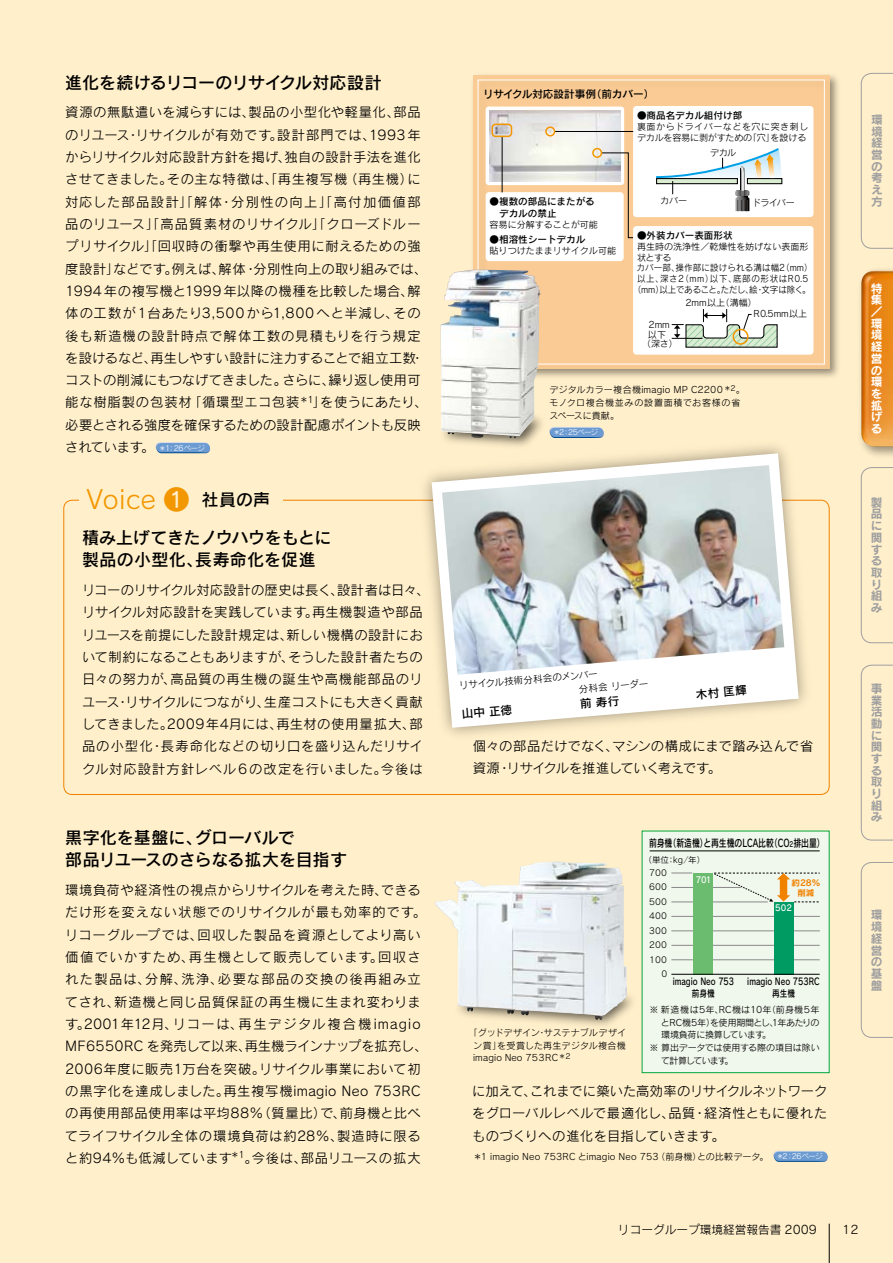
<style>
.page{position:relative;width:893px;height:1263px;background:#ffefca}
.page>*{position:absolute;margin:0;border:0;box-sizing:border-box;transform-origin:0 0}
.t1{font:25.5px "Rodin Pro M";letter-spacing:.03em;color:#f39700}
.t2{font:16.95px/22.4px "Rodin Pro DB";letter-spacing:-.01em;color:#000}
.t3{font:13.35px/22.4px "Rodin Pro M";letter-spacing:.03em;color:#000}
.t4{font:13.35px/22.4px "Rodin Pro M";letter-spacing:-.01em;color:#000}
.t5{font:11.7px/11.7px "Rodin Pro B";color:#9f9fa0}
.t6{font:11.7px "Rodin Pro M";color:#000}
.t7{font:11.7px/11.7px "Rodin Pro B";color:#fff;text-align:justify}
.t8{font:11.7px "Rodin Pro DB";color:#000}
.t9{font:10.65px "Rodin Pro DB 90 pv RKSJ H";letter-spacing:-.005em;color:#000;scale:.74 1}
.t10{font:10.65px "Rodin Pro DB 90 pv RKSJ H";letter-spacing:-.005em;color:#000}
.t11{font:9.6px/11.7px "Rodin Pro DB 90 pv RKSJ H";color:#000}
.t12{font:9.6px/12px "Rodin Pro DB 90 pv RKSJ H";color:#000;text-align:center;scale:.8 1}
.t13{font:9.6px "Rodin Pro M";color:#000}
.t14{font:9px/12.8px "Rodin Pro M";letter-spacing:.025em;color:#000}
.t15{font:9px/10.9px "Rodin Pro M 90 pv RKSJ H";color:#000}
.t16{font:9px/10.6px "Rodin Pro M 90 pv RKSJ H";letter-spacing:.055em;color:#000}
.t17{font:9px "Rodin Pro M 90 pv RKSJ H";color:#000;scale:.94 1}
.t18{font:9px "Rodin Pro M 90 pv RKSJ H";letter-spacing:.075em;color:#000;scale:.94 1}
.t19{font:9px "Rodin Pro M 90 pv RKSJ H";letter-spacing:.02em;color:#000;scale:.94 1}
.t20{font:9px "Rodin Pro M 90 pv RKSJ H";letter-spacing:-.045em;color:#000}
.t21{font:9px "Rodin Pro M 90 pv RKSJ H";letter-spacing:-.03em;color:#000}
.t22{font:9px "Rodin Pro M 90 pv RKSJ H";letter-spacing:-.1em;color:#000}
.t23{font:8.55px/14.5px "Rodin Pro M 90 pv RKSJ H";color:#000;text-align:justify}
.t24{font:8.55px "Rodin Pro DB 90 pv RKSJ H";letter-spacing:-.02em;color:#fff;scale:.95 1}
.t25{font:8.55px/9.6px "Rodin Pro B 90 pv RKSJ H";color:#f08200;text-align:center}
.t26{font:7.5px "Rodin Pro M";letter-spacing:-.09em;color:#fff}
.s1{font-family:"Rodin Pro DB";font-size:16.95px;color:#000}
.s2{font-size:7.5px}
.s3{font-size:7.5px;color:#fff}
</style>
<div class="page">
<div style="left:857px;top:266px;width:36px;height:194px;background:#000;opacity:.4"></div>
<img style="left:861px;top:271px;width:32px;height:175px">
<svg style="left:861px;top:467px;width:32px;height:176px"></svg>
<svg style="left:861px;top:665px;width:32px;height:175px"></svg>
<svg style="left:861px;top:862px;width:32px;height:176px"></svg>
<svg style="left:861px;top:73px;width:32px;height:176px"></svg>
<hr style="left:829px;top:1224px;width:1px;height:39px;background:#000">
<svg style="left:155px;top:442px;width:56px;height:11px"></svg>
<svg style="left:549px;top:427px;width:55px;height:11px"></svg>
<div style="left:470px;top:71px;width:371px;height:309px;background:#000;opacity:.4"></div>
<div style="left:474px;top:76px;width:363px;height:300px;background:#000;opacity:.25"></div>
<div style="left:478px;top:80px;width:347px;height:284px;border:1px solid #fff"></div>
<div style="left:437px;top:407px;width:111px;height:44px;background:#000;opacity:.62"></div>
<img style="left:440px;top:269px;width:100px;height:169px">
<div style="left:417px;top:439px;width:395px;height:304px;background:#000;opacity:.4"></div>
<svg style="left:432px;top:453px;width:367px;height:275px;fill:#fff"></svg>
<img style="left:442px;top:465px;width:342px;height:210px">
<div style="left:642px;top:831px;width:187px;height:242px;background:#f0f7ec"></div>
<hr style="left:650px;top:851px;width:170px;height:1px;background:#000">
<hr style="left:671px;top:959px;width:149px;height:1px;background:#898989">
<hr style="left:671px;top:945px;width:149px;height:1px;background:#898989">
<hr style="left:671px;top:930px;width:149px;height:1px;background:#898989">
<svg style="left:671px;top:873px;width:21px;height:1px"></svg>
<hr style="left:671px;top:916px;width:149px;height:1px;background:#898989">
<hr style="left:671px;top:902px;width:97px;height:1px;background:#898989">
<hr style="left:671px;top:887px;width:70px;height:1px;background:#898989">
<div style="left:694px;top:873px;width:19px;height:101px;background:#6bbc6f"></div>
<div style="left:774px;top:902px;width:19px;height:72px;background:#009b63"></div>
<hr style="left:671px;top:974px;width:149px;height:1px;background:#000">
<svg style="left:714px;top:873px;width:106px;height:30px"></svg>
<svg style="left:773px;top:1151px;width:55px;height:11px"></svg>
<div style="left:452px;top:981px;width:187px;height:49px;background:#000;opacity:.6"></div>
<img style="left:435px;top:861px;width:192px;height:159px">
<svg style="left:580px;top:695px;width:39px;height:14px"></svg>
<p class="t2" style="left:65px;top:70px;width:318px">進化を続けるリコーのリサイクル対応設計</p>
<p class="t3" style="left:65px;top:101px;width:363px">資源の無駄遣いを減らすには、製品の小型化や軽量化、部品のリユース・リサイクルが有効です。設計部門では、1993年からリサイクル対応設計方針を掲げ、独自の設計手法を進化させてきました。その主な特徴は、「再生複写機（再生機）に対応した部品設計」「解体・分別性の向上」「高付加価値部品のリユース」「高品質素材のリサイクル」「クローズドループリサイクル」「回収時の衝撃や再生使用に耐えるための強度設計」などです。例えば、解体・分別性向上の取り組みでは、<br>1994年の複写機と1999年以降の機種を比較した場合、解体の工数が1台あたり3,500から1,800 へと半減し、その後も新造機の設計時点で解体工数の見積もりを行う規定を設けるなど、再生しやすい設計に注力することで組立工数・コストの削減にもつなげてきました｡さらに、繰り返し使用可能な樹脂製の包装材「循環型エコ包装<sup>＊1</sup>」を使うにあたり、必要とされる強度を確保するための設計配慮ポイントも反映されています。</p>
<p class="t26" style="left:159px;top:443px;width:47px">＊1：26ページ</p>
<h1 class="t1" style="left:86px;top:483px;width:185px">Voice ❶ <span class="s1">社員の声</span></h1>
<p class="t2" style="left:82px;top:526px;width:251px">積み上げてきたノウハウをもとに製品の小型化、長寿命化を促進</p>
<p class="t3" style="left:82px;top:578px;width:349px">リコーのリサイクル対応設計の歴史は長く、設計者は日々、リサイクル対応設計を実践しています。再生機製造や部品リユースを前提にした設計規定は、新しい機構の設計において制約になることもありますが、そうした設計者たちの日々の努力が、高品質の再生機の誕生や高機能部品のリユース・リサイクルにつながり、生産コストにも大きく貢献してきました。2009年4月には、再生材の使用量拡大、部品の小型化・長寿命化などの切り口を盛り込んだリサイクル対応設計方針レベル6の改定を行いました。今後は</p>
<p class="t2" style="left:65px;top:826px;width:283px">黒字化を基盤に、グローバルで<br>部品リユースのさらなる拡大を目指す</p>
<p class="t3" style="left:65px;top:878px;width:363px">環境負荷や経済性の視点からリサイクルを考えた時、できるだけ形を変えない状態でのリサイクルが最も効率的です。リコーグループでは、回収した製品を資源としてより高い価値でいかすため、再生機として販売しています。回収された製品は、分解、洗浄、必要な部品の交換の後再組み立てされ、新造機と同じ品質保証の再生機に生まれ変わります。2001年12月、リコーは、再生デジタル複合機 imagio<br>MF6550RC を発売して以来、再生機ラインナップを拡充し、<br>2006年度に販売1万台を突破。リサイクル事業において初の黒字化を達成しました。再生複写機imagio Neo 753RCの再使用部品使用率は平均88％（質量比）で、前身機と比べてライフサイクル全体の環境負荷は約28％、製造時に限ると約94％も低減しています<sup>＊1</sup>。今後は、部品リユースの拡大</p>
<p class="t10" style="left:483px;top:87px;width:173px">リサイクル対応設計事例（前カバー）</p>
<p class="t11" style="left:637px;top:109px;width:107px">●商品名デカル組付け部</p>
<p class="t16" style="left:637px;top:121px;width:173px">裏面からドライバーなどを穴に突き刺しデカルを容易に剥がすための「穴」を設ける</p>
<p class="t11" style="left:490px;top:195px;width:107px">●複数の部品にまたがる　デカルの禁止</p>
<p class="t15" style="left:490px;top:219px;width:110px">容易に分解することが可能</p>
<p class="t11" style="left:490px;top:233px;width:97px">●相溶性シートデカル</p>
<p class="t15" style="left:490px;top:245px;width:128px">貼りつけたままリサイクル可能</p>
<p class="t15" style="left:710px;top:147px;width:28px">デカル</p>
<p class="t15" style="left:660px;top:195px;width:29px">カバー</p>
<p class="t15" style="left:752px;top:197px;width:44px">ドライバー</p>
<p class="t11" style="left:637px;top:229px;width:97px">●外装カバー表面形状</p>
<p class="t15" style="left:637px;top:241px;width:173px">再生時の洗浄性／乾燥性を妨げない表面形</p>
<p class="t15" style="left:637px;top:251px;width:36px">状とする</p>
<p class="t19" style="left:637px;top:262px;width:189px">カバー部、操作部に設けられる溝は幅2（mm）</p>
<p class="t18" style="left:637px;top:273px;width:184px">以上、深さ2（mm）以下、底部の形状はR0.5</p>
<p class="t17" style="left:633px;top:283px;width:191px">（mm）以上であること。ただし、絵・文字は除く。</p>
<p class="t15" style="left:754px;top:297px;width:55px;text-indent:-68px">2mm以上（溝幅）<br>R0.5mm以上</p>
<p class="t15" style="left:648px;top:319px;width:23px">2mm</p>
<p class="t15" style="left:648px;top:328px;width:20px">以下</p>
<p class="t15" style="left:642px;top:338px;width:37px">（深さ）</p>
<p class="t14" style="left:549px;top:383px;width:197px">デジタルカラー複合機imagio MP C2200<sup>＊2</sup>。モノクロ複合機並みの設置面積でお客様の省スペースに貢献。</p>
<p class="t26" style="left:553px;top:428px;width:47px">＊2：25ページ</p>
<p class="t5" style="left:871px;top:113px;width:13px;text-align:justify">環境経営の考え方</p>
<p class="t7" style="left:871px;top:282px;width:13px">特集／環境経営の環を拡げる</p>
<p class="t13" style="left:459px;top:679px;width:140px;rotate:-5deg">リサイクル技術分科会のメンバー</p>
<p class="t8" style="left:461px;top:706px;width:52px;rotate:-5deg">山中 正徳</p>
<p class="t13" style="left:578px;top:683px;width:71px;rotate:-5deg">分科会 リーダー</p>
<p class="t8" style="left:695px;top:686px;width:53px;rotate:-5deg">木村 匡輝</p>
<p class="t4" style="left:473px;top:734px;width:342px">個々の部品だけでなく、マシンの構成にまで踏み込んで省資源・リサイクルを推進していく考えです。</p>
<p class="t9" style="left:649px;top:836px;width:239px">前身機（新造機）と再生機のLCA比較（CO<span class="s2">2</span>排出量）</p>
<p class="t23" style="left:643px;top:852px;width:63px">（単位：kg／年）</p>
<p class="t23" style="left:649px;top:865px;width:19px">700<br>600<br>500</p>
<p class="t25" style="left:791px;top:878px;width:30px">約28%削減</p>
<p class="t24" style="left:696px;top:874px;width:18px">701</p>
<p class="t24" style="left:775px;top:902px;width:19px">502</p>
<p class="t23" style="left:649px;top:908px;width:19px">400</p>
<p class="t23" style="left:649px;top:923px;width:19px">300</p>
<p class="t23" style="left:649px;top:938px;width:19px">200</p>
<p class="t23" style="left:649px;top:952px;width:19px">100</p>
<p class="t14" style="left:473px;top:1026px;width:154px;text-align:justify;text-indent:-5px">「グッドデザイン・サステナブルデザイン賞」を受賞した再生デジタル複合機imagio Neo 753RC<sup>＊2</sup></p>
<p class="t23" style="left:661px;top:966px;width:7px">0</p>
<p class="t12" style="left:673px;top:975px;width:78px">imagio Neo 753前身機</p>
<p class="t12" style="left:747px;top:975px;width:92px">imagio Neo 753RC再生機</p>
<p class="t15" style="left:650px;top:1004px;width:171px">※ 新造機は5年、RC機は10年（前身機5年</p>
<p class="t20" style="left:661px;top:1016px;width:160px">とRC機5年）を使用期間とし、1年あたりの</p>
<p class="t21" style="left:661px;top:1029px;width:111px">環境負荷に換算しています。</p>
<p class="t15" style="left:650px;top:1042px;width:172px">※ 算出データでは使用する際の項目は除い</p>
<p class="t22" style="left:661px;top:1054px;width:74px">て計算しています。</p>
<p class="t3" style="left:472px;top:1079px;width:357px;text-align:justify">に加えて、これまでに築いた高効率のリサイクルネットワークをグローバルレベルで最適化し、品質・経済性ともに優れたものづくりへの進化を目指していきます｡</p>
<p class="t14" style="left:473px;top:1150px;width:351px">＊1 imagio Neo 753RC とimagio Neo 753（前身機）との比較データ。 <span class="s3">＊2：26ページ</span></p>
<p class="t5" style="left:871px;top:496px;width:13px">製品に関する取り組み</p>
<p class="t5" style="left:871px;top:682px;width:13px">事業活動に関する取り組み</p>
<p class="t5" style="left:871px;top:909px;width:13px;text-align:justify">環境経営の基盤</p>
<p class="t6" style="left:618px;top:1222px;width:200px">リコーグループ環境経営報告書 2009</p>
<p class="t6" style="left:842px;top:1222px;width:18px">12</p>
</div>
